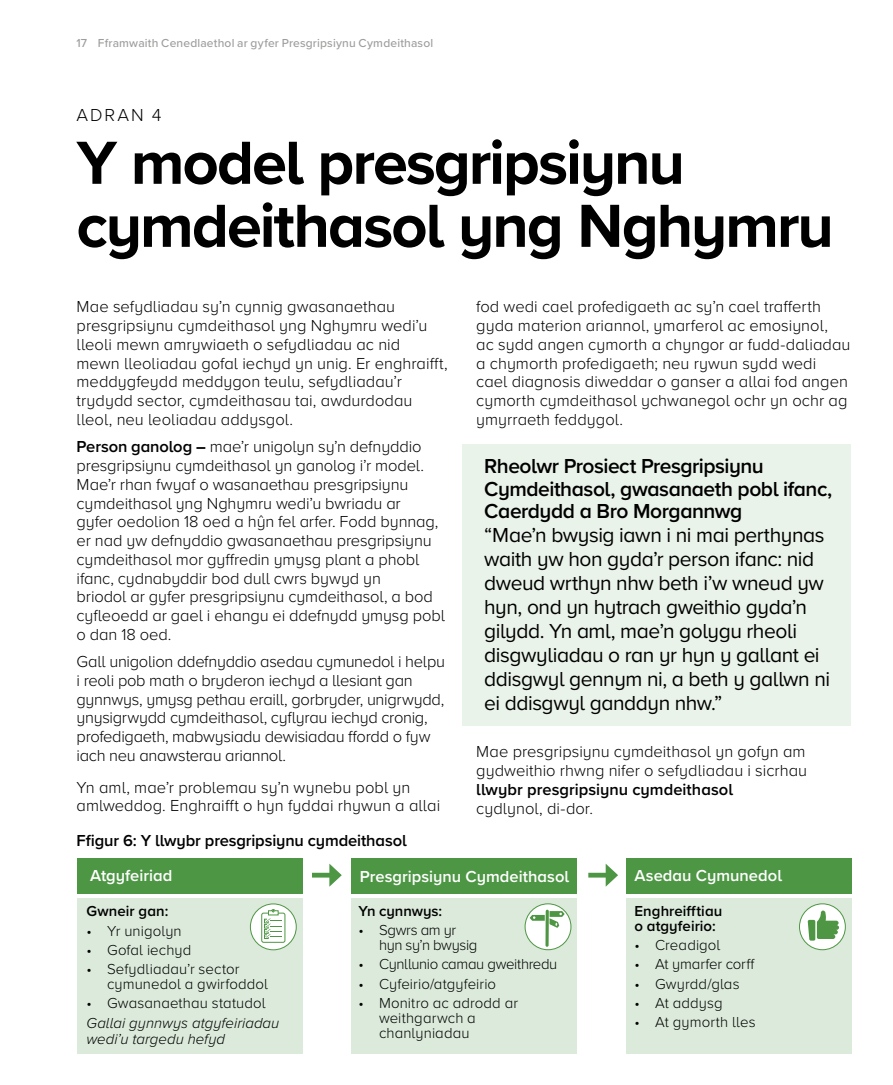
<style>
.page{position:relative;width:893px;height:1085px;background:#fff}
.page>*{position:absolute;margin:0;border:0;box-sizing:border-box;transform-origin:0 0}
.Bold_Page_Header{font:700 63px/63px "Proxima Nova";letter-spacing:-.03em;color:#000}
.quote{font:21px/23.7px "Proxima Nova";letter-spacing:-.02em;color:#000}
.Small_CAPS_Chapter_Header{font:300 18px "Proxima Nova";letter-spacing:.11em;color:#000}
.Body{font:300 16.5px/18.8px "Proxima Nova";letter-spacing:-.005em;color:#000}
.Sub{font:600 16.5px "Proxima Nova";color:#fff}
.body_spanned{font:600 16.5px "Proxima Nova";letter-spacing:-.01em;color:#000}
.Bullets{font:300 15px/15px "Proxima Nova";letter-spacing:.005em;color:#000}
.Last_Bullet{font:300 15px/15px "Proxima Nova";letter-spacing:.01em;color:#000}
.Body-2{font:italic 300 15px/16.5px "Proxima Nova";letter-spacing:.005em;color:#000}
.First_para{font:600 15px/15px "Proxima Nova";letter-spacing:.005em;color:#000}
.Bullets-2{font:300 15px "Proxima Nova";letter-spacing:-.025em;color:#000}
.Bullets-3{font:300 15px/15px "Proxima Nova";letter-spacing:-.02em;color:#000}
.Sub-2{font:600 15px "Proxima Nova";letter-spacing:.005em;color:#000}
.t1{font:500 12px "Proxima Nova";letter-spacing:.015em;color:#9d9d9c}
.s1{font-weight:600}
.s2{font-weight:700}
</style>
<div class="page">
<div style="left:463px;top:443px;width:388px;height:282px;background:#eaf3ea"></div>
<div style="left:312px;top:872px;width:22px;height:5px;background:#4d9644"></div>
<svg style="left:329px;top:863px;width:13px;height:23px"></svg>
<div style="left:588px;top:872px;width:22px;height:5px;background:#4d9644"></div>
<svg style="left:606px;top:864px;width:12px;height:22px"></svg>
<div style="left:77px;top:898px;width:225px;height:155px;background:#dbeada"></div>
<div style="left:77px;top:858px;width:225px;height:35px;background:#4d9644"></div>
<svg style="left:250px;top:903px;width:46px;height:46px"></svg>
<div style="left:250px;top:903px;width:47px;height:46px;border:1px solid #4e9643;border-radius:50%"></div>
<div style="left:262px;top:912px;width:23px;height:30px;background:#fff;border-radius:2px"></div>
<div style="left:261px;top:912px;width:24px;height:30px;border:1px solid #4e9643;border-radius:2px"></div>
<svg style="left:264px;top:908px;width:18px;height:31px"></svg>
<div style="left:351px;top:898px;width:226px;height:155px;background:#dbeada"></div>
<div style="left:351px;top:858px;width:226px;height:35px;background:#4d9644"></div>
<svg style="left:525px;top:903px;width:46px;height:46px"></svg>
<div style="left:525px;top:903px;width:46px;height:46px;border:1px solid #4e9643;border-radius:50%"></div>
<svg style="left:530px;top:909px;width:35px;height:38px"></svg>
<div style="left:626px;top:898px;width:225px;height:155px;background:#dbeada"></div>
<div style="left:626px;top:858px;width:225px;height:35px;background:#4d9644"></div>
<div style="left:799px;top:903px;width:46px;height:46px;background:#fff;border-radius:50%"></div>
<div style="left:799px;top:903px;width:47px;height:46px;border:1px solid #4e9643;border-radius:50%"></div>
<svg style="left:808px;top:910px;width:31px;height:30px"></svg>
<p class="t1" style="left:77px;top:34px;width:358px">17 Fframwaith Cenedlaethol ar gyfer Presgripsiynu Cymdeithasol</p>
<p class="Small_CAPS_Chapter_Header" style="left:77px;top:101px;width:87px">ADRAN 4</p>
<h2 class="Bold_Page_Header" style="left:77px;top:130px;width:759px">Y model presgripsiynu cymdeithasol yng Nghymru</h2>
<p class="Body" style="left:77px;top:296px;width:373px">Mae sefydliadau sy’n cynnig gwasanaethau presgripsiynu cymdeithasol yng Nghymru wedi’u lleoli mewn amrywiaeth o sefydliadau ac nid<br>mewn lleoliadau gofal iechyd yn unig. Er enghraifft, meddygfeydd meddygon teulu, sefydliadau’r trydydd sector, cymdeithasau tai, awdurdodau lleol, neu leoliadau addysgol.</p>
<p class="Body" style="left:77px;top:436px;width:370px"><span class="s1">Person ganolog</span> <span class="s2">―</span> mae’r unigolyn sy’n defnyddio presgripsiynu cymdeithasol yn ganolog i’r model.<br>Mae’r rhan fwyaf o wasanaethau presgripsiynu cymdeithasol yng Nghymru wedi’u bwriadu ar<br>gyfer oedolion 18 oed a hŷn fel arfer. Fodd bynnag, er nad yw defnyddio gwasanaethau presgripsiynu cymdeithasol mor gyffredin ymysg plant a phobl ifanc, cydnabyddir bod dull cwrs bywyd yn<br>briodol ar gyfer presgripsiynu cymdeithasol, a bod cyfleoedd ar gael i ehangu ei ddefnydd ymysg pobl o dan 18 oed.</p>
<p class="Body" style="left:77px;top:651px;width:370px">Gall unigolion ddefnyddio asedau cymunedol i helpu i reoli pob math o bryderon iechyd a llesiant gan gynnwys, ymysg pethau eraill, gorbryder, unigrwydd, ynysigrwydd cymdeithasol, cyflyrau iechyd cronig, profedigaeth, mabwysiadu dewisiadau ffordd o fyw iach neu anawsterau ariannol.</p>
<p class="Body" style="left:77px;top:776px;width:365px">Yn aml, mae’r problemau sy’n wynebu pobl yn amlweddog. Enghraifft o hyn fyddai rhywun a allai</p>
<p class="body_spanned" style="left:77px;top:828px;width:332px">Ffigur 6: Y llwybr presgripsiynu cymdeithasol</p>
<p class="Body" style="left:476px;top:296px;width:376px">fod wedi cael profedigaeth ac sy’n cael trafferth gyda materion ariannol, ymarferol ac emosiynol,<br>ac sydd angen cymorth a chyngor ar fudd-daliadau a chymorth profedigaeth; neu rywun sydd wedi cael diagnosis diweddar o ganser a allai fod angen cymorth cymdeithasol ychwanegol ochr yn ochr ag ymyrraeth feddygol.</p>
<p class="quote" style="left:484px;top:453px;width:350px"><span class="s1">Rheolwr Prosiect Presgripsiynu Cymdeithasol, gwasanaeth pobl ifanc, Caerdydd a Bro Morgannwg<br></span>“Mae’n bwysig iawn i ni mai perthynas waith yw hon gyda’r person ifanc: nid dweud wrthyn nhw beth i’w wneud yw hyn, ond yn hytrach gweithio gyda’n gilydd. Yn aml, mae’n golygu rheoli disgwyliadau o ran yr hyn y gallant ei ddisgwyl gennym ni, a beth y gallwn ni ei ddisgwyl ganddyn nhw.”</p>
<p class="Body" style="left:476px;top:741px;width:332px">Mae presgripsiynu cymdeithasol yn gofyn am gydweithio rhwng nifer o sefydliadau i sicrhau <span class="s1">llwybr presgripsiynu cymdeithasol<br></span>cydlynol, di-dor.</p>
<h3 class="Sub" style="left:90px;top:863px;width:84px">Atgyfeiriad</h3>
<h3 class="Sub-2" style="left:86px;top:899px;width:83px">Gwneir gan:</h3>
<p class="Bullets" style="left:86px;top:922px;width:97px">• Yr unigolyn</p>
<p class="Bullets" style="left:86px;top:941px;width:106px">• Gofal iechyd</p>
<p class="Bullets" style="left:107px;top:960px;width:162px;text-indent:-21px">• Sefydliadau’r sector cymunedol a gwirfoddol</p>
<p class="Last_Bullet" style="left:86px;top:994px;width:181px">• Gwasanaethau statudol</p>
<p class="Body-2" style="left:86px;top:1013px;width:194px">Gallai gynnwys atgyfeiriadau wedi’u targedu hefyd</p>
<h3 class="Sub" style="left:360px;top:863px;width:211px">Presgripsiynu Cymdeithasol</h3>
<h3 class="Sub" style="left:634px;top:863px;width:149px">Asedau Cymunedol</h3>
<p class="First_para" style="left:634px;top:902px;width:89px">Enghreifftiau o atgyfeirio:</p>
<p class="Bullets" style="left:634px;top:936px;width:88px">• Creadigol</p>
<p class="Bullets" style="left:634px;top:955px;width:122px">• At ymarfer corff</p>
<p class="Bullets" style="left:634px;top:975px;width:107px">• Gwyrdd/glas</p>
<p class="Bullets" style="left:634px;top:994px;width:90px">• At addysg</p>
<p class="Last_Bullet" style="left:634px;top:1013px;width:123px">• At gymorth lles</p>
<p class="First_para" style="left:358px;top:902px;width:85px">Yn cynnwys:</p>
<p class="Bullets-3" style="left:379px;top:921px;width:100px;text-indent:-21px">• Sgwrs am yr hyn sy’n bwysig</p>
<p class="Bullets-2" style="left:358px;top:953px;width:201px">• Cynllunio camau gweithredu</p>
<p class="Bullets" style="left:358px;top:975px;width:139px">• Cyfeirio/atgyfeirio</p>
<p class="Last_Bullet" style="left:379px;top:994px;width:141px;text-indent:-21px">• Monitro ac adrodd ar weithgarwch a chanlyniadau</p>
</div>
